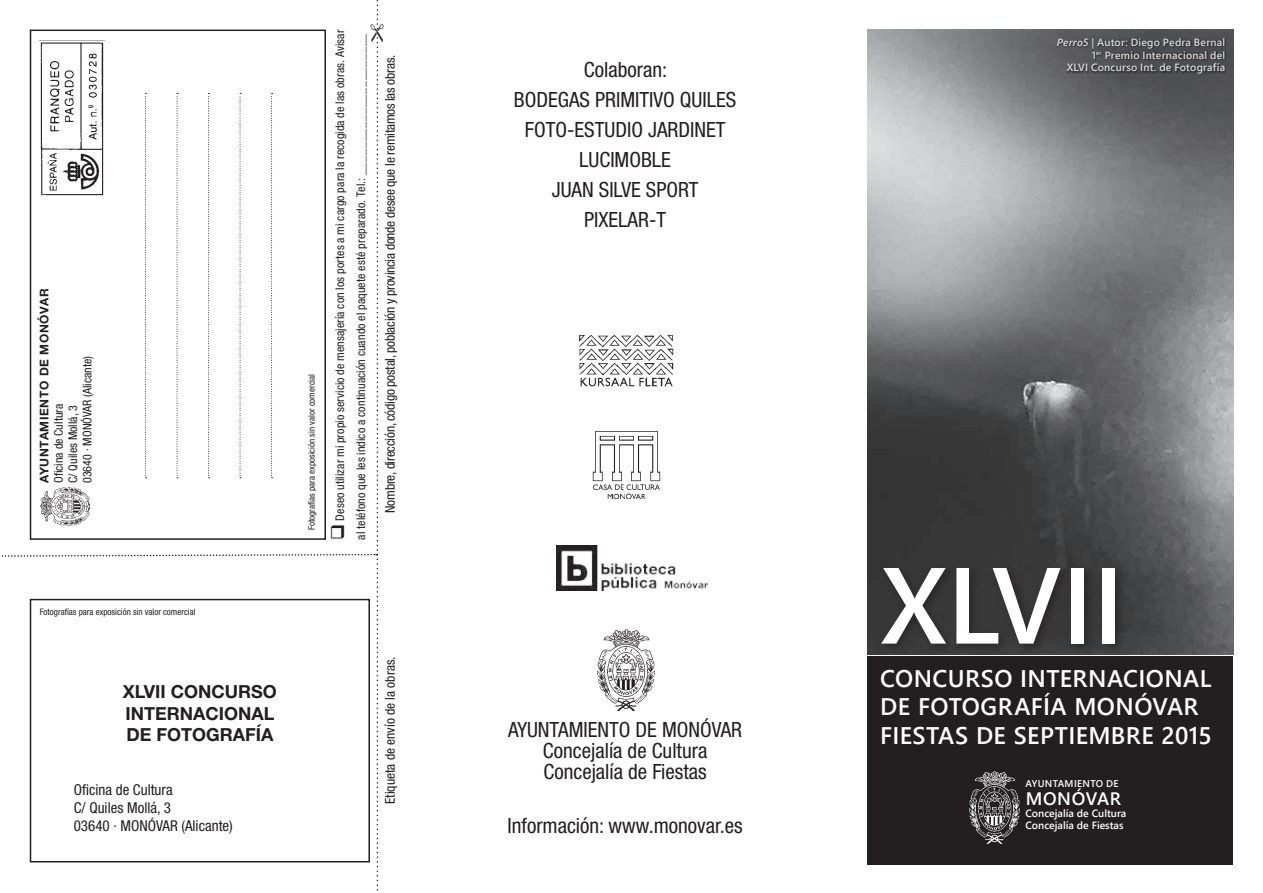
<style>
.page{position:relative;width:1263px;height:893px;background:#fff}
.page>*{position:absolute;margin:0;border:0;box-sizing:border-box;transform-origin:0 0}
.t1{font:600 108px "Segoe UI";letter-spacing:-.005em;color:#fff}
.t2{font:600 24px "Segoe UI";letter-spacing:.015em;color:#fff}
.t3{font:condensed 21px "Helvetica Neue LT Std";color:#231f20}
.t4{font:700 18px "Helvetica Neue LT Std";color:#231f20}
.t5{font:600 18px "Segoe UI";letter-spacing:.035em;color:#fff}
.t6{font:condensed 15px "Helvetica Neue LT Std";color:#231f20}
.t7{font:condensed 13.5px "Helvetica Neue LT Std";letter-spacing:-.02em;color:#231f20}
.t8{font:condensed 13.5px "Helvetica Neue LT Std";color:#231f20}
.t9{font:condensed 12px/21px "Helvetica Neue LT Std";letter-spacing:.005em;color:#231f20}
.t10{font:700 12px "Helvetica Neue LT Std";letter-spacing:.05em;color:#231f20}
.t11{font:600 10.5px/12.6px "Segoe UI";letter-spacing:.015em;color:#fff;text-align:right}
.t12{font:600 9.75px "Segoe UI";letter-spacing:.035em;color:#fff}
.t13{font:condensed 9px "Helvetica Neue LT Std";color:#231f20}
.s1{font-style:italic}
</style>
<div class="page">
<img style="left:598px;top:629px;width:57px;height:82px">
<img style="left:579px;top:335px;width:95px;height:52px">
<img style="left:592px;top:431px;width:69px;height:67px">
<img style="left:557px;top:545px;width:150px;height:45px">
<img style="left:867px;top:30px;width:366px;height:624px">
<div style="left:1055px;top:36px;width:170px;height:38px;background:#231f20;opacity:.75"></div>
<div style="left:876px;top:563px;width:248px;height:91px;background:#231f20;opacity:.75"></div>
<div style="left:867px;top:656px;width:366px;height:209px;background:#231f20"></div>
<img style="left:969px;top:772px;width:50px;height:71px">
<svg style="left:1px;top:0;width:378px;height:891px"></svg>
<p class="t10" style="left:37px;top:483px;width:196px;rotate:-90deg">AYUNTAMIENTO DE MONÓVAR</p>
<p class="t9" style="left:77px;top:483px;width:129px;rotate:-90deg">03640 · MONÓVAR (Alicante)</p>
<p class="t9" style="left:48px;top:483px;width:81px;rotate:-90deg">Oficina de Cultura</p>
<p class="t9" style="left:62px;top:483px;width:79px;rotate:-90deg">C/ Quiles Mollá, 3</p>
<p class="t13" style="left:40px;top:607px;width:157px">Fotografías para exposición sin valor comercial</p>
<p class="t4" style="left:123px;top:680px;width:156px">XLVII CONCURSO</p>
<p class="t4" style="left:125px;top:702px;width:150px">INTERNACIONAL</p>
<p class="t4" style="left:126px;top:724px;width:148px">DE FOTOGRAFÍA</p>
<p class="t6" style="left:74px;top:781px;width:100px">Oficina de Cultura</p>
<p class="t6" style="left:74px;top:799px;width:99px">C/ Quiles Mollá, 3</p>
<p class="t6" style="left:74px;top:817px;width:161px">03640 · MONÓVAR (Alicante)</p>
<p class="t13" style="left:306px;top:530px;width:157px;rotate:-90deg">Fotografías para exposición sin valor comercial</p>
<p class="t9" style="left:329px;top:540px;width:512px;rotate:-90deg">❑ Deseo utilizar mi propio servicio de mensajería con los portes a mi cargo para la recogida de las obras. Avisar al teléfono que les indico a continuación cuando el paquete esté preparado. Tel.: _____________________</p>
<p class="t11" style="left:1057px;top:35px;width:170px"><span class="s1">Perro5 |</span> Autor: Diego Pedra Bernal<br>1<sup>er</sup> Premio Internacional del<br>XLVI Concurso Int. de Fotografía</p>
<p class="t1" style="left:880px;top:523px;width:245px">XLVII</p>
<p class="t7" style="left:382px;top:513px;width:459px;rotate:-90deg">Nombre, dirección, código postal, población y provincia donde desee que le remitamos las obras.</p>
<p class="t3" style="left:584px;top:57px;width:85px">Colaboran:</p>
<p class="t3" style="left:514px;top:87px;width:224px">BODEGAS PRIMITIVO QUILES</p>
<p class="t3" style="left:525px;top:117px;width:202px">FOTO-ESTUDIO JARDINET</p>
<p class="t3" style="left:579px;top:147px;width:93px">LUCIMOBLE</p>
<p class="t3" style="left:552px;top:177px;width:148px">JUAN SILVE SPORT</p>
<p class="t3" style="left:584px;top:207px;width:84px">PIXELAR-T</p>
<p class="t8" style="left:382px;top:804px;width:149px;rotate:-90deg">Etiqueta de envío de la obras.</p>
<p class="t3" style="left:508px;top:717px;width:236px">AYUNTAMIENTO DE MONÓVAR</p>
<p class="t3" style="left:543px;top:738px;width:166px">Concejalía de Cultura</p>
<p class="t3" style="left:543px;top:759px;width:165px">Concejalía de Fiestas</p>
<p class="t3" style="left:507px;top:813px;width:237px">Información: www.monovar.es</p>
<p class="t2" style="left:880px;top:660px;width:333px">CONCURSO INTERNACIONAL</p>
<p class="t2" style="left:880px;top:689px;width:320px">DE FOTOGRAFÍA MONÓVAR</p>
<p class="t2" style="left:880px;top:717px;width:333px">FIESTAS DE SEPTIEMBRE 2015</p>
<p class="t12" style="left:1025px;top:777px;width:94px">AYUNTAMIENTO DE</p>
<p class="t5" style="left:1026px;top:785px;width:97px">MONÓVAR</p>
<p class="t11" style="left:1025px;top:807px;width:102px">Concejalía de Cultura</p>
<p class="t11" style="left:1025px;top:819px;width:100px">Concejalía de Fiestas</p>
</div>
